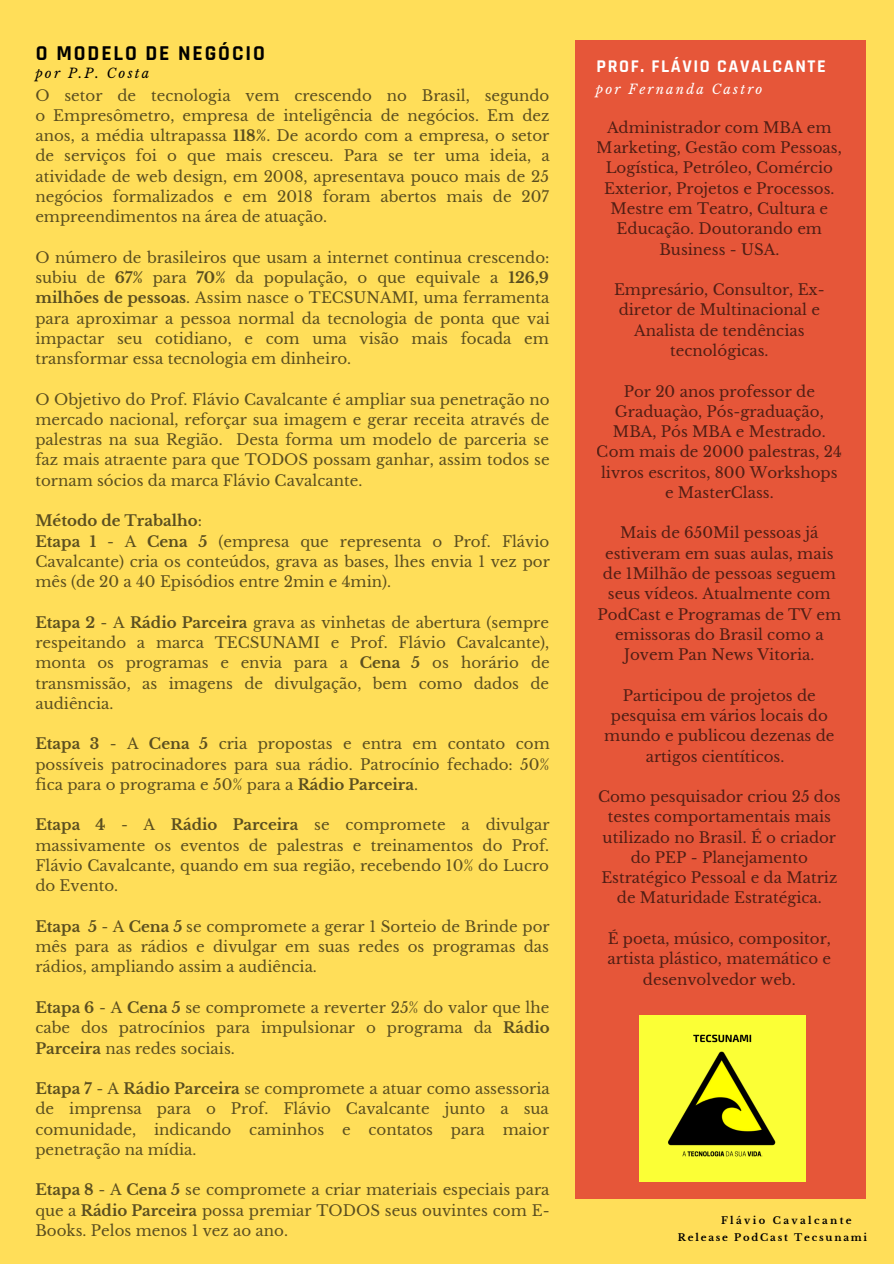
<style>
.page{position:relative;width:894px;height:1264px;background:#fff}
.page>*{position:absolute;margin:0;border:0;box-sizing:border-box;transform-origin:0 0}
.t1{font:700 21.45px "Rajdhani";letter-spacing:.09em;color:#000}
.t2{font:700 18px "Rajdhani";letter-spacing:.09em;color:#fff}
.t3{font:15px/20.2px "Libre Baskerville";color:#000;text-align:justify}
.t4{font:italic 13.2px "Libre Baskerville";letter-spacing:.16em;color:#fff}
.t5{font:italic 13.2px "Libre Baskerville";letter-spacing:.16em;color:#000}
.t6{font:700 9.9px "Libre Baskerville";letter-spacing:.18em;color:#000}
.t7{font:700 9.9px "Libre Baskerville";letter-spacing:.24em;color:#000}
.s1{font-weight:700}
</style>
<div class="page">
<div style="left:0;top:0;width:893px;height:1263px;background:#ffde59"></div>
<div style="left:575px;top:41px;width:289px;height:1157px;background:#e65639"></div>
<img style="left:639px;top:1015px;width:166px;height:166px">
<h1 class="t1" style="left:36px;top:40px;width:230px">O MODELO DE NEGÓCIO</h1>
<p class="t5" style="left:35px;top:66px;width:115px">por P.P. Costa</p>
<p class="t3" style="left:35px;top:85px;width:515px">O setor de tecnologia vem crescendo no Brasil, segundo o Empresômetro, empresa de inteligência de negócios. Em dez anos, a média ultrapassa <span class="s1">118%</span>. De acordo com a empresa, o setor de serviços foi o que mais cresceu. Para se ter uma ideia, a atividade de web design, em 2008, apresentava pouco mais de 25 negócios formalizados e em 2018 foram abertos mais de 207 empreendimentos na área de atuação.</p>
<p class="t3" style="left:35px;top:247px;width:516px">O número de brasileiros que usam a internet continua crescendo: subiu de <span class="s1">67%</span> para <span class="s1">70%</span> da população, o que equivale a <span class="s1">126,9 milhões de pessoas</span>. Assim nasce o TECSUNAMI, uma ferramenta para aproximar a pessoa normal da tecnologia de ponta que vai impactar seu cotidiano, e com uma visão mais focada em transformar essa tecnologia em dinheiro.</p>
<p class="t3" style="left:35px;top:389px;width:515px">O Objetivo do Prof. Flávio Cavalcante é ampliar sua penetração no mercado nacional, reforçar sua imagem e gerar receita através de palestras na sua Região. Desta forma um modelo de parceria se faz mais atraente para que TODOS possam ganhar, assim todos se tornam sócios da marca Flávio Cavalcante.</p>
<p class="t3" style="left:35px;top:511px;width:516px;text-align:left"><span class="s1">Método de Trabalho</span>:<br><span class="s1">Etapa 1</span> - A <span class="s1">Cena 5</span> (empresa que representa o Prof. Flávio Cavalcante) cria os conteúdos, grava as bases, lhes envia 1 vez por mês (de 20 a 40 Episódios entre 2min e 4min).</p>
<p class="t3" style="left:35px;top:612px;width:516px"><span class="s1">Etapa 2</span> - A <span class="s1">Rádio Parceira</span> grava as vinhetas de abertura (sempre respeitando a marca TECSUNAMI e Prof. Flávio Cavalcante), monta os programas e envia para a <span class="s1">Cena 5</span> os horário de transmissão, as imagens de divulgação, bem como dados de audiência.</p>
<p class="t3" style="left:35px;top:734px;width:516px"><span class="s1">Etapa 3</span> - A <span class="s1">Cena 5</span> cria propostas e entra em contato com possíveis patrocinadores para sua rádio. Patrocínio fechado: 50% fica para o programa e 50% para a <span class="s1">Rádio Parceira</span>.</p>
<p class="t3" style="left:35px;top:815px;width:515px"><span class="s1">Etapa 4</span> - A <span class="s1">Rádio Parceira</span> se compromete a divulgar massivamente os eventos de palestras e treinamentos do Prof.<br>Flávio Cavalcante, quando em sua região, recebendo 10% do Lucro do Evento.</p>
<p class="t3" style="left:35px;top:916px;width:515px"><span class="s1">Etapa 5</span> - A <span class="s1">Cena 5</span> se compromete a gerar 1 Sorteio de Brinde por mês para as rádios e divulgar em suas redes os programas das rádios, ampliando assim a audiência.</p>
<p class="t3" style="left:35px;top:997px;width:516px"><span class="s1">Etapa 6</span> - A <span class="s1">Cena 5</span> se compromete a reverter 25% do valor que lhe cabe dos patrocínios para impulsionar o programa da <span class="s1">Rádio Parceira</span> nas redes sociais.</p>
<p class="t3" style="left:35px;top:1078px;width:515px"><span class="s1">Etapa 7</span> - A <span class="s1">Rádio Parceira</span> se compromete a atuar como assessoria de imprensa para o Prof. Flávio Cavalcante junto a sua comunidade, indicando caminhos e contatos para maior penetração na mídia.</p>
<p class="t3" style="left:35px;top:1179px;width:515px"><span class="s1">Etapa 8</span> - A <span class="s1">Cena 5</span> se compromete a criar materiais especiais para que a <span class="s1">Rádio Parceira</span> possa premiar TODOS seus ouvintes com E-Books. Pelos menos 1 vez ao ano.</p>
<p class="t2" style="left:596px;top:55px;width:231px">PROF. FLÁVIO CAVALCANTE</p>
<p class="t4" style="left:595px;top:81px;width:168px">por Fernanda Castro</p>
<p class="t3" style="left:596px;top:117px;width:246px;text-align:center">Administrador com MBA em<br>Marketing, Gestão com Pessoas,<br>Logística, Petróleo, Comércio<br>Exterior, Projetos e Processos.<br>Mestre em Teatro, Cultura e<br>Educação. Doutorando em<br>Business - USA.</p>
<p class="t3" style="left:614px;top:280px;width:212px;text-align:center">Empresário, Consultor, Ex&shy;diretor de Multinacional e<br>Analista de tendências tecnológicas.</p>
<p class="t3" style="left:596px;top:381px;width:246px;text-align:center">Por 20 anos professor de<br>Graduaçào, Pós-graduação,<br>MBA, Pós MBA e Mestrado.<br>Com mais de 2000 palestras, 24 livros escritos, 800 Workshops e MasterClass.</p>
<p class="t3" style="left:597px;top:523px;width:245px;text-align:center">Mais de 650Mil pessoas já estiveram em suas aulas, mais de 1Milhão de pessoas seguem seus vídeos. Atualmente com<br>PodCast e Programas de TV em emissoras do Brasil como a<br>Jovem Pan News Vitoria.</p>
<p class="t3" style="left:604px;top:685px;width:232px;text-align:center">Participou de projetos de pesquisa em vários locais do mundo e publicou dezenas de artigos cientíticos.</p>
<p class="t3" style="left:598px;top:786px;width:244px;text-align:center">Como pesquisador criou 25 dos testes comportamentais mais utilizado no Brasil. É o criador do PEP - Planejamento<br>Estratégico Pessoal e da Matriz de Maturidade Estratégica.</p>
<p class="t3" style="left:607px;top:928px;width:225px;text-align:center">É poeta, músico, compositor, artista plástico, matemático e desenvolvedor web.</p>
<p class="t7" style="left:720px;top:1214px;width:132px">Flávio Cavalcante</p>
<p class="t6" style="left:677px;top:1231px;width:191px">Release PodCast Tecsunami</p>
</div>
